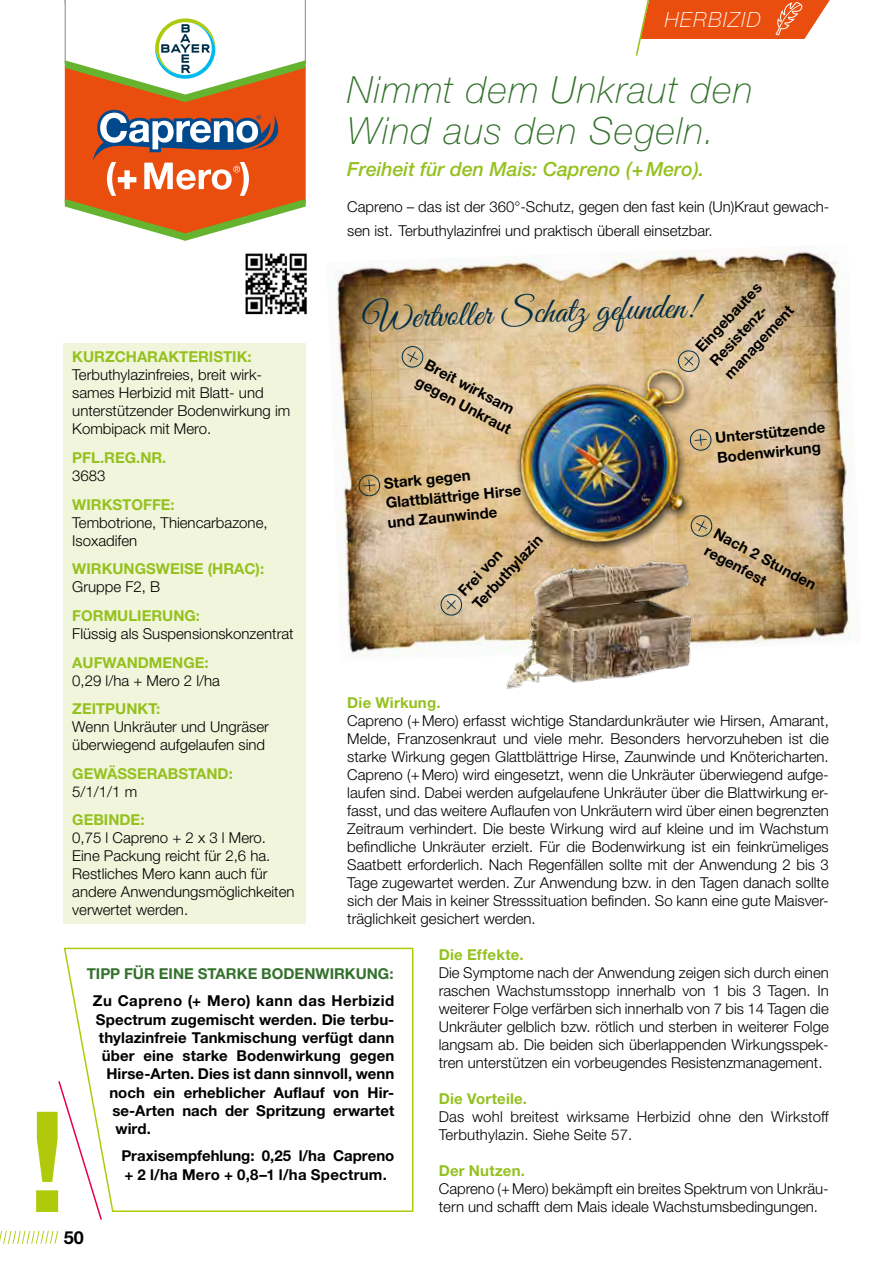
<style>
.page{position:relative;width:893px;height:1263px;background:#fff}
.page>*{position:absolute;margin:0;border:0;box-sizing:border-box;transform-origin:0 0}
.t1{font:italic 100 37.5px/40.5px "Helvetica Neue LT Std";letter-spacing:.03em;color:#33712c}
.t2{font:36px "Great Vibes";color:#002e46}
.t3{font:italic 100 21px "Helvetica Neue LT Std";letter-spacing:.075em;color:#fff}
.t4{font:italic 500 19.5px "Helvetica Neue LT Std";color:#95c11f}
.t5{font:700 18px "Helvetica Neue LT Std";color:#000}
.t6{font:300 15px/18px "Helvetica Neue LT Std";color:#000}
.t7{font:700 15px/19.5px "Helvetica Neue LT Std";letter-spacing:.005em;color:#000}
.t8{font:700 15px "Helvetica Neue LT Std";color:#95c11f}
.t9{font:700 15px "Helvetica Neue LT Std";letter-spacing:.035em;color:#000}
.t10{font:700 15px "Helvetica Neue LT Std";color:#33712c}
</style>
<div class="page">
<img style="left:328px;top:247px;width:525px;height:411px">
<div style="left:64px;top:343px;width:242px;height:581px;background:#f1f5db"></div>
<img style="left:492px;top:337px;width:229px;height:241px">
<svg style="left:400px;top:344px;width:25px;height:25px"></svg>
<svg style="left:359px;top:475px;width:21px;height:22px"></svg>
<svg style="left:439px;top:592px;width:24px;height:25px"></svg>
<svg style="left:676px;top:349px;width:24px;height:25px"></svg>
<svg style="left:690px;top:429px;width:21px;height:22px"></svg>
<svg style="left:689px;top:513px;width:25px;height:25px"></svg>
<img style="left:497px;top:551px;width:217px;height:138px">
<img style="left:245px;top:253px;width:62px;height:62px">
<svg style="left:64px;top:0;width:242px;height:241px"></svg>
<svg style="left:0;top:1231px;width:58px;height:13px"></svg>
<svg style="left:635px;top:0;width:195px;height:56px"></svg>
<svg style="left:63px;top:947px;width:351px;height:265px"></svg>
<svg style="left:36px;top:1079px;width:67px;height:141px"></svg>
<h3 class="t3" style="left:665px;top:8px;width:98px">HERBIZID</h3>
<h1 class="t1" style="left:347px;top:70px;width:407px">Nimmt dem Unkraut den<br>Wind aus den Segeln.</h1>
<h3 class="t4" style="left:347px;top:158px;width:358px">Freiheit für den Mais: Capreno (+Mero).</h3>
<p class="t6" style="left:347px;top:195px;width:484px;line-height:24px">Capreno – das ist der 360°-Schutz, gegen den fast kein (Un)Kraut gewach&shy;sen ist. Terbuthylazinfrei und praktisch überall einsetzbar.</p>
<p class="t7" style="left:691px;top:343px;width:95px;rotate:-47deg">Eingebautes<br>Resistenz&shy;management</p>
<h2 class="t2" style="left:363px;top:298px;width:336px;rotate:-2deg">Wertvoller Schatz gefunden!</h2>
<p class="t8" style="left:72px;top:348px;width:181px">KURZCHARAKTERISTIK:</p>
<p class="t6" style="left:72px;top:366px;width:220px">Terbuthylazinfreies, breit wirk&shy;sames Herbizid mit Blatt- und unterstützender Bodenwirkung im<br>Kombipack mit Mero.</p>
<p class="t8" style="left:72px;top:448px;width:96px">PFL.REG.NR.</p>
<p class="t6" style="left:72px;top:466px;width:35px">3683</p>
<p class="t8" style="left:72px;top:495px;width:104px">WIRKSTOFFE:</p>
<p class="t6" style="left:72px;top:513px;width:197px">Tembotrione, Thiencarbazone,<br>Isoxadifen</p>
<p class="t8" style="left:72px;top:560px;width:193px">WIRKUNGSWEISE (HRAC):</p>
<p class="t6" style="left:72px;top:578px;width:89px">Gruppe F2, B</p>
<p class="t8" style="left:72px;top:606px;width:129px">FORMULIERUNG:</p>
<p class="t6" style="left:72px;top:624px;width:223px">Flüssig als Suspensionskonzentrat</p>
<p class="t8" style="left:72px;top:653px;width:138px">AUFWANDMENGE:</p>
<p class="t6" style="left:72px;top:671px;width:149px">0,29 l/ha + Mero 2 l/ha</p>
<p class="t8" style="left:72px;top:699px;width:90px">ZEITPUNKT:</p>
<p class="t6" style="left:72px;top:717px;width:198px">Wenn Unkräuter und Ungräser überwiegend aufgelaufen sind</p>
<p class="t8" style="left:72px;top:764px;width:162px">GEWÄSSERABSTAND:</p>
<p class="t6" style="left:72px;top:782px;width:67px">5/1/1/1 m</p>
<p class="t8" style="left:72px;top:811px;width:74px">GEBINDE:</p>
<p class="t6" style="left:72px;top:829px;width:224px">0,75 l Capreno + 2 x 3 l Mero.<br>Eine Packung reicht für 2,6 ha.<br>Restliches Mero kann auch für andere Anwendungsmöglichkeiten verwertet werden.</p>
<p class="t7" style="left:431px;top:354px;width:107px;rotate:28deg">Breit wirksam gegen Unkraut</p>
<p class="t7" style="left:383px;top:474px;width:137px;rotate:-6deg">Stark gegen<br>Glattblättrige Hirse und Zaunwinde</p>
<p class="t7" style="left:454px;top:587px;width:96px;rotate:-47deg">Frei von<br>Terbuthylazin</p>
<p class="t7" style="left:714px;top:428px;width:112px;rotate:-6deg">Unterstützende<br>Bodenwirkung</p>
<p class="t7" style="left:720px;top:523px;width:115px;rotate:28deg">Nach 2 Stunden regenfest</p>
<p class="t8" style="left:347px;top:693px;width:95px">Die Wirkung.</p>
<p class="t6" style="left:347px;top:711px;width:483px;text-align:justify">Capreno (+Mero) erfasst wichtige Standardunkräuter wie Hirsen, Amarant, Melde, Franzosenkraut und viele mehr. Besonders hervorzuheben ist die starke Wirkung gegen Glattblättrige Hirse, Zaunwinde und Knötericharten.<br>Capreno (+Mero) wird eingesetzt, wenn die Unkräuter überwiegend aufge&shy;laufen sind. Dabei werden aufgelaufene Unkräuter über die Blattwirkung er&shy;fasst, und das weitere Auflaufen von Unkräutern wird über einen begrenzten Zeitraum verhindert. Die beste Wirkung wird auf kleine und im Wachstum befindliche Unkräuter erzielt. Für die Bodenwirkung ist ein feinkrümeliges Saatbett erforderlich. Nach Regenfällen sollte mit der Anwendung 2 bis 3<br>Tage zugewartet werden. Zur Anwendung bzw. in den Tagen danach sollte sich der Mais in keiner Stresssituation befinden. So kann eine gute Maisver&shy;träglichkeit gesichert werden.</p>
<p class="t8" style="left:439px;top:945px;width:86px">Die Effekte.</p>
<p class="t6" style="left:439px;top:963px;width:392px;text-align:justify">Die Symptome nach der Anwendung zeigen sich durch einen raschen Wachstumsstopp innerhalb von 1 bis 3 Tagen. In weiterer Folge verfärben sich innerhalb von 7 bis 14 Tagen die Unkräuter gelblich bzw. rötlich und sterben in weiterer Folge langsam ab. Die beiden sich überlappenden Wirkungsspek&shy;tren unterstützen ein vorbeugendes Resistenzmanagement.</p>
<p class="t8" style="left:439px;top:1089px;width:90px">Die Vorteile.</p>
<p class="t6" style="left:439px;top:1107px;width:392px">Das wohl breitest wirksame Herbizid ohne den Wirkstoff<br>Terbuthylazin. Siehe Seite 57.</p>
<p class="t8" style="left:439px;top:1161px;width:88px">Der Nutzen.</p>
<p class="t6" style="left:439px;top:1179px;width:391px">Capreno (+Mero) bekämpft ein breites Spektrum von Unkräu&shy;tern und schafft dem Mais ideale Wachstumsbedingungen.</p>
<p class="t10" style="left:87px;top:965px;width:308px">TIPP FÜR EINE STARKE BODENWIRKUNG:</p>
<p class="t9" style="left:93px;top:992px;width:303px">Zu Capreno (+ Mero) kann das Herbizid</p>
<p class="t7" style="left:96px;top:1009px;width:300px">Spectrum zugemischt werden. Die terbu-</p>
<p class="t7" style="left:99px;top:1027px;width:297px">thylazinfreie Tankmischung verfügt dann</p>
<p class="t7" style="left:102px;top:1046px;width:294px">über eine starke Bodenwirkung gegen</p>
<p class="t7" style="left:106px;top:1064px;width:290px">Hirse-Arten. Dies ist dann sinnvoll, wenn</p>
<p class="t7" style="left:109px;top:1082px;width:287px">noch ein erheblicher Auflauf von Hir-</p>
<p class="t7" style="left:112px;top:1101px;width:284px">se-Arten nach der Spritzung erwartet</p>
<p class="t7" style="left:115px;top:1119px;width:37px">wird.</p>
<p class="t7" style="left:121px;top:1146px;width:274px;line-height:18.3px">Praxisempfehlung: 0,25 l/ha Capreno + 2 l/ha Mero + 0,8–1 l/ha Spectrum.</p>
<p class="t5" style="left:64px;top:1226px;width:22px">50</p>
</div>
